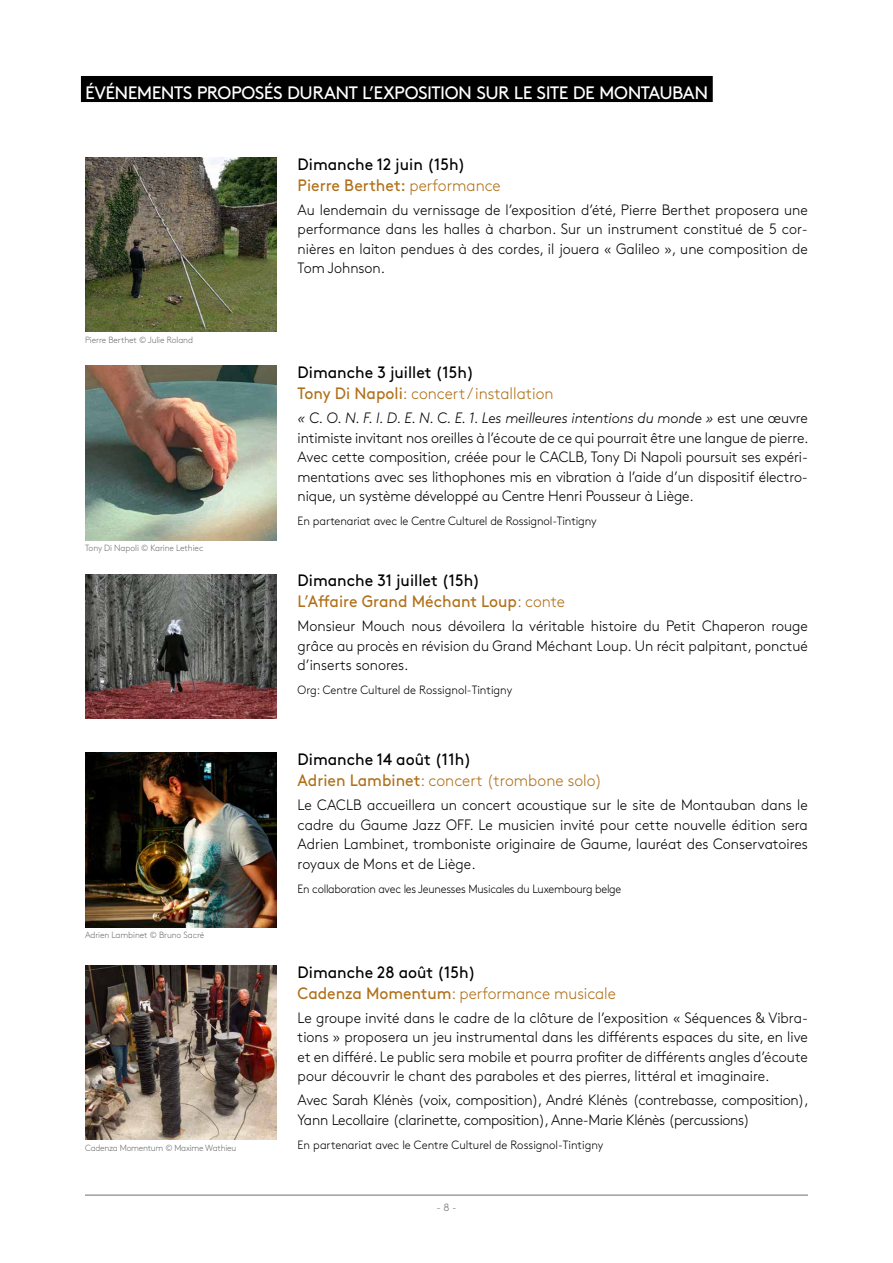
<style>
.page{position:relative;width:893px;height:1263px;background:#fff}
.page>*{position:absolute;margin:0;border:0;box-sizing:border-box;transform-origin:0 0}
.t1{font:18px "Brown";letter-spacing:-.03em;color:#fff}
.t2{font:300 16.5px/21px "Brown";color:#b07018;scale:.95 1}
.t3{font:16.5px/21px "Brown";color:#000;scale:.95 1}
.t4{font:16.5px/21px "Brown";color:#b07018;scale:.95 1}
.t5{font:300 15px/19.5px "Brown";letter-spacing:-.01em;color:#000;text-align:justify;scale:.95 1}
.t6{font:300 12px "Brown";letter-spacing:-.01em;color:#000;scale:.95 1}
.t7{font:300 12px "Brown";letter-spacing:-.01em;color:#000;scale:.93 1}
.t8{font:300 10.5px "Brown";color:#706f6f}
.t9{font:300 9px "Brown";letter-spacing:-.01em;color:#706f6f;scale:.95 1}
.s1{color:#b07018}
.s2{font-weight:300;color:#b07018}
.s3{font-style:italic}
.s4{color:#000}
.s5{font-weight:300}
.s6{font-weight:400;color:#000}
.s7{font-weight:400}
</style>
<div class="page">
<div style="left:81px;top:76px;width:632px;height:26px;background:#000"></div>
<hr style="left:85px;top:1195px;width:723px;height:1px;background:#706f6f">
<img style="left:85px;top:366px;width:191px;height:174px">
<img style="left:85px;top:157px;width:191px;height:175px">
<img style="left:85px;top:574px;width:191px;height:145px">
<img style="left:85px;top:753px;width:191px;height:174px">
<img style="left:85px;top:965px;width:191px;height:175px">
<p class="t1" style="left:85px;top:79px;width:625px">ÉVÉNEMENTS PROPOSÉS DURANT L’EXPOSITION SUR LE SITE DE MONTAUBAN</p>
<p class="t9" style="left:85px;top:333px;width:115px">Pierre Berthet © Julie Roland</p>
<p class="t9" style="left:85px;top:541px;width:126px">Tony Di Napoli © Karine Lethiec</p>
<p class="t9" style="left:85px;top:928px;width:127px">Adrien Lambinet © Bruno Sacré</p>
<p class="t9" style="left:85px;top:1141px;width:161px">Cadenza Momentum © Maxime Wathieu</p>
<p class="t3" style="left:298px;top:152px;width:215px">Dimanche 12 juin (15h)<br><span class="s1">Pierre Berthet:</span> <span class="s2">performance</span></p>
<p class="t5" style="left:298px;top:199px;width:539px">Au lendemain du vernissage de l’exposition d’été, Pierre Berthet proposera une performance dans les halles à charbon. Sur un instrument constitué de 5 cor&shy;nières en laiton pendues à des cordes, il jouera « Galileo », une composition de Tom Johnson.</p>
<p class="t3" style="left:298px;top:360px;width:271px">Dimanche 3 juillet (15h)<br><span class="s1">Tony Di Napoli</span><span class="s2">: concert / installation</span></p>
<p class="t5" style="left:298px;top:407px;width:539px"><span class="s3">« C. O. N. F. I. D. E. N. C. E. 1. Les meilleures intentions du monde »</span> est une œuvre intimiste invitant nos oreilles à l’écoute de ce qui pourrait être une langue de pierre.<br>Avec cette composition, créée pour le CACLB, Tony Di Napoli poursuit ses expéri&shy;mentations avec ses lithophones mis en vibration à l’aide d’un dispositif électro&shy;nique, un système développé au Centre Henri Pousseur à Liège.</p>
<p class="t6" style="left:298px;top:512px;width:316px">En partenariat avec le Centre Culturel de Rossignol-Tintigny</p>
<p class="t4" style="left:298px;top:569px;width:283px"><span class="s4">Dimanche 31 juillet (15h)<br></span>L’Affaire Grand Méchant Loup<span class="s5">: conte</span></p>
<p class="t5" style="left:298px;top:615px;width:539px">Monsieur Mouch nous dévoilera la véritable histoire du Petit Chaperon rouge grâce au procès en révision du Grand Méchant Loup. Un récit palpitant, ponctué d’inserts sonores.</p>
<p class="t6" style="left:298px;top:681px;width:227px">Org: Centre Culturel de Rossignol-Tintigny</p>
<p class="t2" style="left:298px;top:748px;width:322px"><span class="s6">Dimanche 14 août (11h)<br></span><span class="s7">Adrien Lambinet</span>: concert (trombone solo)</p>
<p class="t5" style="left:298px;top:794px;width:539px">Le CACLB accueillera un concert acoustique sur le site de Montauban dans le cadre du Gaume Jazz OFF. Le musicien invité pour cette nouvelle édition sera Adrien Lambinet, tromboniste originaire de Gaume, lauréat des Conservatoires royaux de Mons et de Liège.</p>
<p class="t7" style="left:298px;top:879px;width:349px">En collaboration avec les Jeunesses Musicales du Luxembourg belge</p>
<p class="t2" style="left:298px;top:960px;width:336px"><span class="s6">Dimanche 28 août (15h)<br></span><span class="s7">Cadenza Momentum</span>: performance musicale</p>
<p class="t5" style="left:298px;top:1007px;width:539px">Le groupe invité dans le cadre de la clôture de l’exposition « Séquences &amp; Vibra&shy;tions » proposera un jeu instrumental dans les différents espaces du site, en live et en différé. Le public sera mobile et pourra profiter de différents angles d’écoute pour découvrir le chant des paraboles et des pierres, littéral et imaginaire.</p>
<p class="t5" style="left:298px;top:1089px;width:539px">Avec Sarah Klénès (voix, composition), André Klénès (contrebasse, composition),<br>Yann Lecollaire (clarinette, composition), Anne-Marie Klénès (percussions)</p>
<p class="t6" style="left:298px;top:1136px;width:323px">En partenariat avec le Centre Culturel de Rossignol-Tintigny</p>
<p class="t8" style="left:436px;top:1200px;width:22px">- 8 -</p>
</div>
